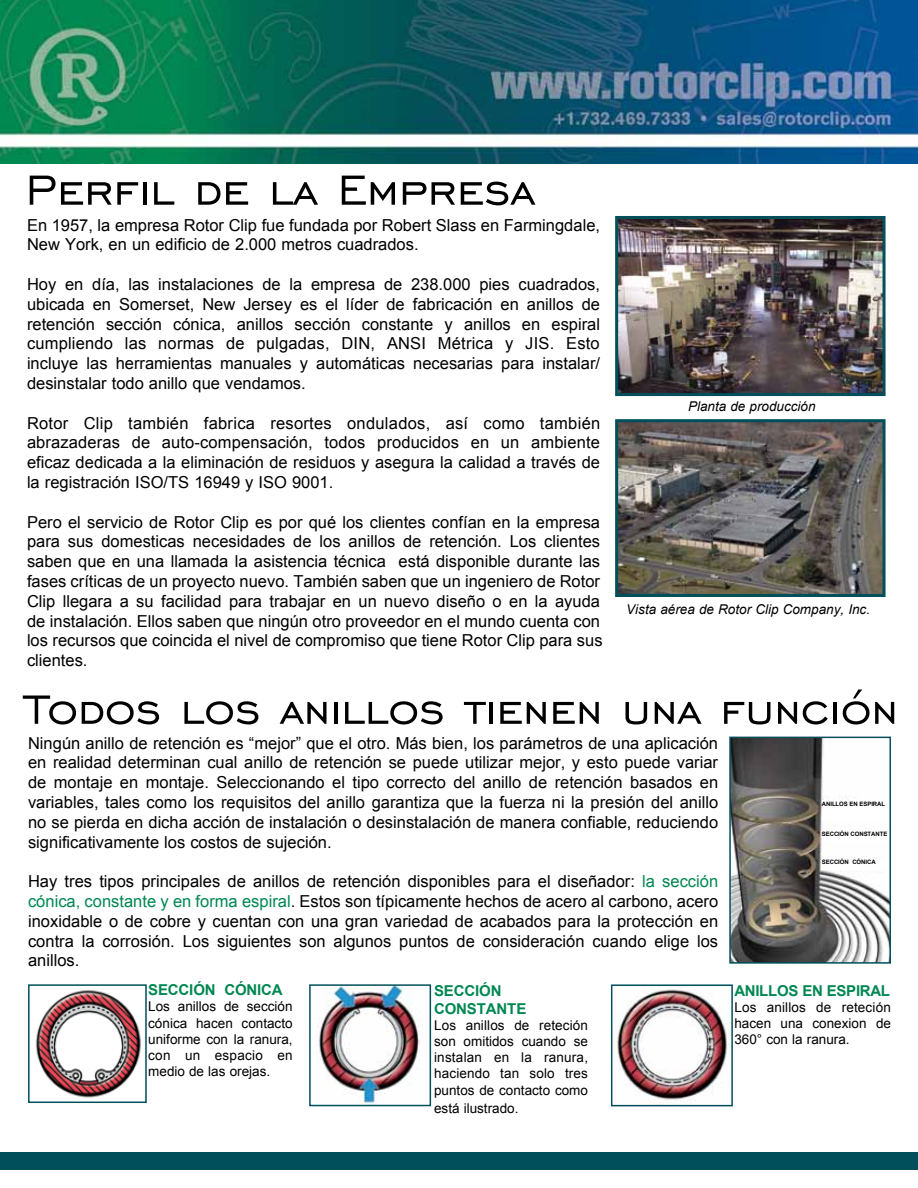
<style>
.page{position:relative;width:918px;height:1188px;background:#fff}
.page>*{position:absolute;margin:0;border:0;box-sizing:border-box;transform-origin:0 0}
.t1{font:54px "Engravers Gothic BT";color:#000}
.t2{font:52.5px "Engravers Gothic BT";color:#000}
.t3{font:16.5px/19.8px "Arial";color:#000;text-align:justify}
.t4{font:700 15px/18px "Arial";letter-spacing:-.01em;color:#008752}
.t5{font:13.5px/16.2px "Arial";color:#000;text-align:justify}
.t6{font:italic 13.5px "Arial";color:#000}
.t7{font:700 6px "Arial";letter-spacing:-.01em;color:#000}
.s1{color:#008752}
</style>
<div class="page">
<div style="left:0;top:1152px;width:918px;height:18px;background:#004f5a"></div>
<img style="left:619px;top:220px;width:263px;height:172px">
<div style="left:615px;top:216px;width:271px;height:180px;border:3px solid #004f5a"></div>
<img style="left:619px;top:423px;width:263px;height:170px">
<div style="left:615px;top:419px;width:271px;height:178px;border:3px solid #004f5a"></div>
<img style="left:0;top:0;width:918px;height:164px">
<img style="left:35px;top:990px;width:106px;height:108px">
<div style="left:28px;top:984px;width:119px;height:119px;border:2px solid #004f5a"></div>
<img style="left:317px;top:987px;width:103px;height:116px">
<div style="left:309px;top:984px;width:122px;height:122px;border:2px solid #004f5a"></div>
<img style="left:617px;top:989px;width:113px;height:112px">
<div style="left:611px;top:984px;width:122px;height:122px;border:2px solid #004f5a"></div>
<img style="left:732px;top:740px;width:156px;height:221px">
<div style="left:729px;top:737px;width:162px;height:227px;border:2px solid #004f5a"></div>
<div style="left:822px;top:860px;width:63px;height:9px;background:#fff"></div>
<div style="left:822px;top:832px;width:66px;height:10px;background:#fff"></div>
<div style="left:822px;top:802px;width:66px;height:19px;background:#fff"></div>
<h1 class="t1" style="left:26px;top:160px;width:511px">Perfil de la Empresa</h1>
<p class="t3" style="left:27px;top:215px;width:575px">En 1957, la empresa Rotor Clip fue fundada por Robert Slass en Farmingdale,<br>New York, en un edificio de 2.000 metros cuadrados.</p>
<p class="t3" style="left:27px;top:275px;width:575px">Hoy en día, las instalaciones de la empresa de 238.000 pies cuadrados, ubicada en Somerset, New Jersey es el líder de fabricación en anillos de retención sección cónica, anillos sección constante y anillos en espiral cumpliendo las normas de pulgadas, DIN, ANSI Métrica y JIS. Esto incluye las herramientas manuales y automáticas necesarias para instalar/ desinstalar todo anillo que vendamos.</p>
<p class="t3" style="left:27px;top:413px;width:575px">Rotor Clip también fabrica resortes ondulados, así como también abrazaderas de auto-compensación, todos producidos en un ambiente eficaz dedicada a la eliminación de residuos y asegura la calidad a través de la registración ISO/TS 16949 y ISO 9001.</p>
<p class="t3" style="left:27px;top:512px;width:577px;text-align:left">Pero el servicio de Rotor Clip es por qué los clientes confían en la empresa para sus domesticas necesidades de los anillos de retención. Los clientes saben que en una llamada la asistencia técnica está disponible durante las fases críticas de un proyecto nuevo. También saben que un ingeniero de Rotor Clip llegara a su facilidad para trabajar en un nuevo diseño o en la ayuda de instalación. Ellos saben que ningún otro proveedor en el mundo cuenta con los recursos que coincida el nivel de compromiso que tiene Rotor Clip para sus clientes.</p>
<p class="t6" style="left:688px;top:398px;width:129px">Planta de producción</p>
<p class="t6" style="left:626px;top:601px;width:245px">Vista aérea de Rotor Clip Company, Inc.</p>
<h2 class="t2" style="left:26px;top:680px;width:874px">Todos los anillos tienen una función</h2>
<p class="t3" style="left:28px;top:733px;width:692px">Ningún anillo de retención es “mejor” que el otro. Más bien, los parámetros de una aplicación en realidad determinan cual anillo de retención se puede utilizar mejor, y esto puede variar de montaje en montaje. Seleccionando el tipo correcto del anillo de retención basados en variables, tales como los requisitos del anillo garantiza que la fuerza ni la presión del anillo no se pierda en dicha acción de instalación o desinstalación de manera confiable, reduciendo significativamente los costos de sujeción.</p>
<p class="t3" style="left:28px;top:872px;width:692px">Hay tres tipos principales de anillos de retención disponibles para el diseñador: <span class="s1">la sección cónica, constante y en forma espiral</span>. Estos son típicamente hechos de acero al carbono, acero inoxidable o de cobre y cuentan con una gran variedad de acabados para la protección en contra la corrosión. Los siguientes son algunos puntos de consideración cuando elige los anillos.</p>
<p class="t4" style="left:148px;top:981px;width:136px">SECCIÓN CÓNICA</p>
<p class="t5" style="left:148px;top:999px;width:146px">Los anillos de sección cónica hacen contacto uniforme con la ranura, con un espacio en medio de las orejas.</p>
<p class="t4" style="left:434px;top:982px;width:94px">SECCIÓN<br>CONSTANTE</p>
<p class="t5" style="left:434px;top:1017px;width:156px">Los anillos de reteción son omitidos cuando se instalan en la ranura, haciendo tan solo tres puntos de contacto como</p>
<p class="t5" style="left:434px;top:1100px;width:86px">está ilustrado.</p>
<p class="t7" style="left:822px;top:800px;width:65px">ANILLOS EN ESPIRAL</p>
<p class="t7" style="left:822px;top:830px;width:67px">SECCIÓN CONSTANTE</p>
<p class="t7" style="left:822px;top:858px;width:55px">SECCIÓN CÓNICA</p>
<p class="t4" style="left:734px;top:982px;width:157px">ANILLOS EN ESPIRAL</p>
<p class="t5" style="left:734px;top:999px;width:158px">Los anillos de reteción hacen una conexion de 360° con la ranura.</p>
</div>
